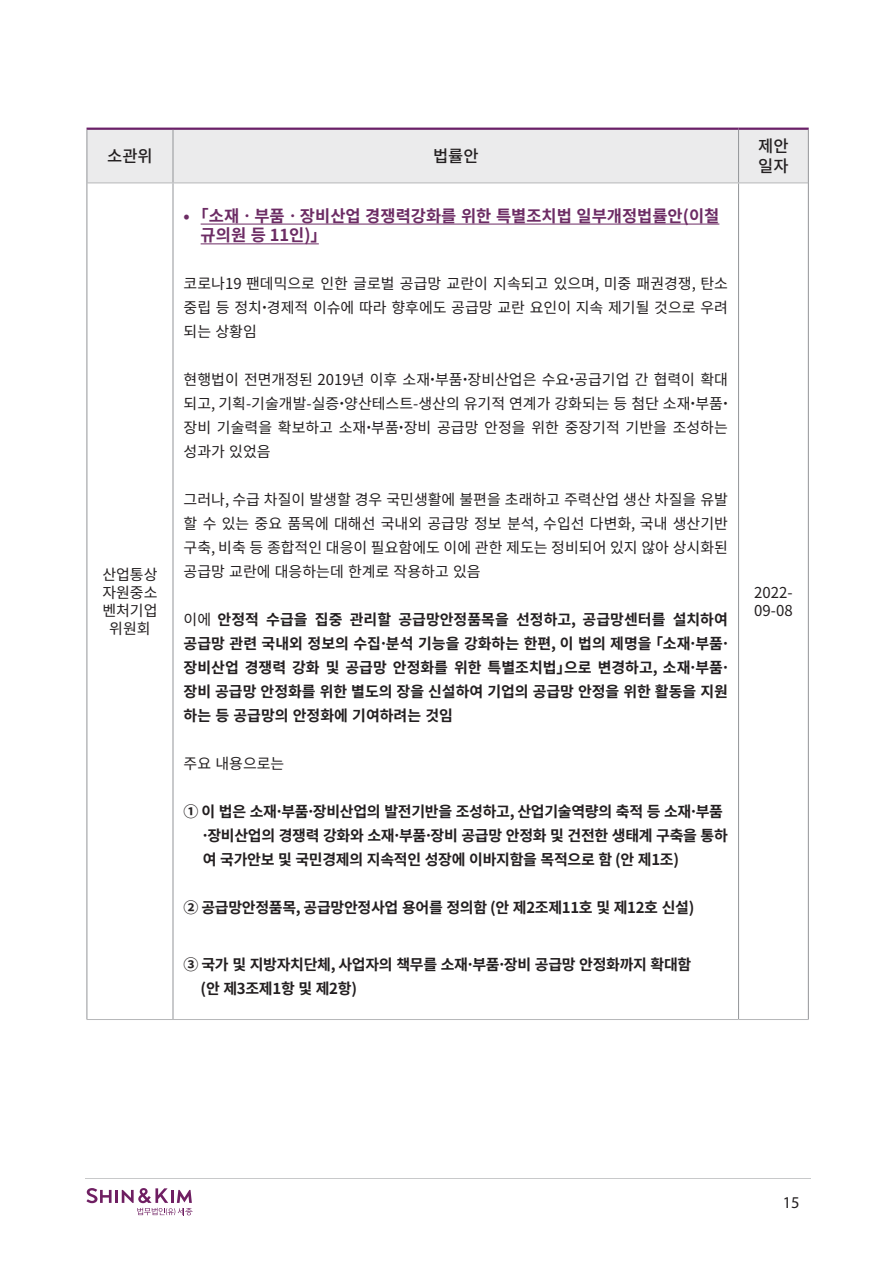
<style>
.page{position:relative;width:893px;height:1263px;background:#fff}
.page>*{position:absolute;margin:0;border:0;box-sizing:border-box;transform-origin:0 0}
.t1{font:700 16.5px/19.8px "Noto Sans CJ Kkr";color:#6c2c64}
.t2{font:500 16.5px/19.8px "Noto Sans CJ Kkr";color:#231f20}
.t3{font:16.5px "Myriad Pro";color:#231f20}
.t4{font:700 15px/24px "Noto Sans CJ Kkr";letter-spacing:-.02em;color:#231f20}
.t5{font:15px/24px "Noto Sans CJ Kkr";color:#231f20;text-align:justify}
.s1{font-weight:700}
.s2{font-weight:400}
</style>
<div class="page">
<svg style="left:86px;top:1188px;width:107px;height:27px"></svg>
<hr style="left:85px;top:1178px;width:726px;height:1px;background:#c8c9ca">
<div style="left:88px;top:130px;width:720px;height:53px;background:#ebebec"></div>
<hr style="left:87px;top:128px;width:86px;height:2px;background:#6a2068">
<hr style="left:173px;top:128px;width:565px;height:2px;background:#6a2068">
<hr style="left:738px;top:128px;width:71px;height:2px;background:#6a2068">
<hr style="left:87px;top:130px;width:1px;height:53px;background:#939598">
<hr style="left:173px;top:130px;width:1px;height:53px;background:#939598">
<hr style="left:738px;top:130px;width:1px;height:53px;background:#939598">
<hr style="left:808px;top:130px;width:1px;height:53px;background:#939598">
<hr style="left:87px;top:183px;width:1px;height:836px;background:#939598">
<hr style="left:173px;top:183px;width:1px;height:836px;background:#939598">
<hr style="left:738px;top:183px;width:1px;height:836px;background:#939598">
<hr style="left:808px;top:183px;width:1px;height:836px;background:#939598">
<hr style="left:87px;top:183px;width:86px;height:1px;background:#b6b7b9">
<hr style="left:173px;top:183px;width:565px;height:1px;background:#b6b7b9">
<hr style="left:738px;top:183px;width:70px;height:1px;background:#b6b7b9">
<hr style="left:87px;top:1019px;width:86px;height:1px;background:#b6b7b9">
<hr style="left:173px;top:1019px;width:565px;height:1px;background:#b6b7b9">
<hr style="left:738px;top:1019px;width:71px;height:1px;background:#b6b7b9">
<hr style="left:201px;top:224px;width:518px;height:1px;background:#6c2c64">
<hr style="left:201px;top:243px;width:118px;height:1px;background:#6c2c64">
<p class="t2" style="left:107px;top:147px;width:47px">소관위</p>
<p class="t2" style="left:433px;top:147px;width:47px">법률안</p>
<p class="t2" style="left:758px;top:137px;width:32px">제안 일자</p>
<p class="t5" style="left:102px;top:566px;width:57px;line-height:18px;text-align:center">산업통상 자원중소 벤처기업 위원회</p>
<p class="t1" style="left:201px;top:206px;width:520px;text-indent:-17px">• ｢소재ㆍ부품ㆍ장비산업 경쟁력강화를 위한 특별조치법 일부개정법률안(이철 규의원 등 11인)」</p>
<p class="t5" style="left:184px;top:272px;width:546px">코로나19 팬데믹으로 인한 글로벌 공급망 교란이 지속되고 있으며, 미중 패권경쟁, 탄소 중립 등 정치<span class="s1">·</span>경제적 이슈에 따라 향후에도 공급망 교란 요인이 지속 제기될 것으로 우려 되는 상황임</p>
<p class="t5" style="left:184px;top:368px;width:546px">현행법이 전면개정된 2019년 이후 소재<span class="s1">·</span>부품<span class="s1">·</span>장비산업은 수요<span class="s1">·</span>공급기업 간 협력이 확대 되고, 기획-기술개발-실증<span class="s1">·</span>양산테스트-생산의 유기적 연계가 강화되는 등 첨단 소재<span class="s1">·</span>부품<span class="s1">· </span>장비 기술력을 확보하고 소재<span class="s1">·</span>부품<span class="s1">·</span>장비 공급망 안정을 위한 중장기적 기반을 조성하는 성과가 있었음</p>
<p class="t5" style="left:184px;top:488px;width:546px">그러나, 수급 차질이 발생할 경우 국민생활에 불편을 초래하고 주력산업 생산 차질을 유발 할 수 있는 중요 품목에 대해선 국내외 공급망 정보 분석, 수입선 다변화, 국내 생산기반 구축, 비축 등 종합적인 대응이 필요함에도 이에 관한 제도는 정비되어 있지 않아 상시화된 공급망 교란에 대응하는데 한계로 작용하고 있음</p>
<p class="t4" style="left:184px;top:608px;width:546px;text-align:justify"><span class="s2">이에</span> 안정적 수급을 집중 관리할 공급망안정품목을 선정하고, 공급망센터를 설치하여 공급망 관련 국내외 정보의 수집·분석 기능을 강화하는 한편, 이 법의 제명을 「소재·부품· 장비산업 경쟁력 강화 및 공급망 안정화를 위한 특별조치법」으로 변경하고, 소재·부품· 장비 공급망 안정화를 위한 별도의 장을 신설하여 기업의 공급망 안정을 위한 활동을 지원 하는 등 공급망의 안정화에 기여하려는 것임</p>
<p class="t5" style="left:184px;top:752px;width:102px">주요 내용으로는</p>
<p class="t4" style="left:203px;top:800px;width:527px;text-indent:-19px">① 이 법은 소재·부품·장비산업의 발전기반을 조성하고, 산업기술역량의 축적 등 소재·부품⋅ ·장비산업의 경쟁력 강화와 소재·부품·장비 공급망 안정화 및 건전한 생태계 구축을 통하 여 국가안보 및 국민경제의 지속적인 성장에 이바지함을 목적으로 함 (안 제1조)</p>
<p class="t4" style="left:184px;top:896px;width:512px">② 공급망안정품목, 공급망안정사업 용어를 정의함 (안 제2조제11호 및 제12호 신설)</p>
<p class="t4" style="left:201px;top:953px;width:492px;text-indent:-17px">③ 국가 및 지방자치단체, 사업자의 책무를 소재·부품·장비 공급망 안정화까지 확대함 (안 제3조제1항 및 제2항)</p>
<p class="t5" style="left:754px;top:584px;width:40px;line-height:18px">2022-<br>09-08</p>
<p class="t3" style="left:783px;top:1192px;width:18px">15</p>
</div>
